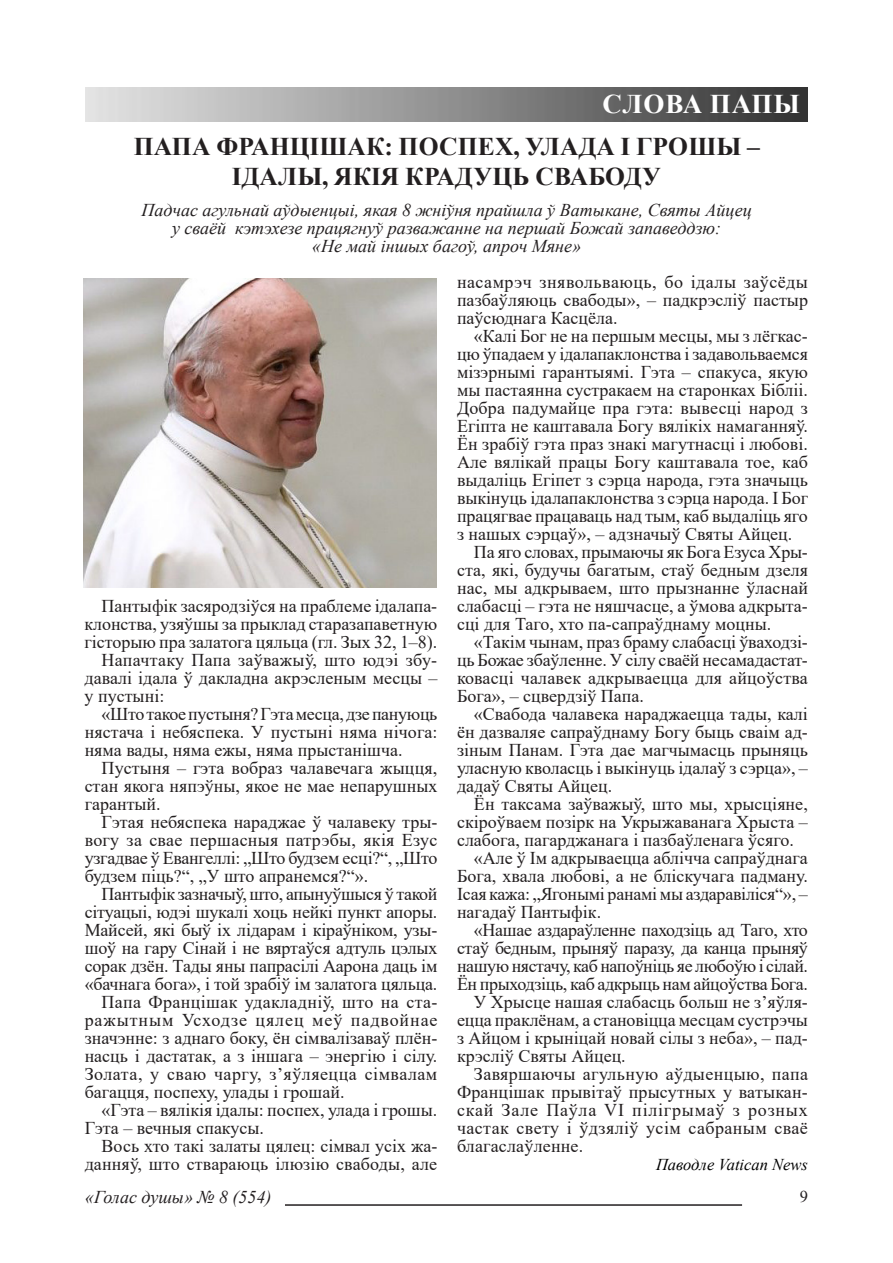
<style>
.page{position:relative;width:893px;height:1263px;background:#fff}
.page>*{position:absolute;margin:0;border:0;box-sizing:border-box;transform-origin:0 0}
.t1{font:700 27px "Times New Roman";letter-spacing:.035em;color:#fff}
.t2{font:700 25.5px/30px "Times New Roman";letter-spacing:.01em;color:#231f20;text-align:center}
.t3{font:18px/18px "Times New Roman";color:#231f20;text-align:justify}
.t4{font:18px "Times New Roman";letter-spacing:-.02em;color:#231f20}
.t5{font:italic 18px/18px "Times New Roman";color:#231f20;text-align:center}
.t6{font:18px "Times New Roman";letter-spacing:.02em;color:#231f20}
.t7{font:18px "Times New Roman";letter-spacing:-.025em;color:#231f20}
.t8{font:18px "Times New Roman";letter-spacing:.03em;color:#231f20}
.t9{font:18px "Times New Roman";letter-spacing:.025em;color:#231f20}
.t10{font:18px "Times New Roman";letter-spacing:.05em;color:#231f20}
.t11{font:18px "Times New Roman";letter-spacing:.04em;color:#231f20}
.t12{font:italic 16.5px "Times New Roman";color:#000}
.t13{font:16.5px "Times New Roman";color:#231f20}
</style>
<div class="page">
<hr style="left:285px;top:1204px;width:457px;height:2px;background:#231f20">
<img style="left:85px;top:87px;width:723px;height:34px">
<img style="left:84px;top:278px;width:352px;height:310px">
<h1 class="t1" style="left:603px;top:85px;width:199px">СЛОВА ПАПЫ</h1>
<h2 class="t2" style="left:134px;top:131px;width:628px">ПАПА ФРАНЦІШАК: ПОСПЕХ, УЛАДА І ГРОШЫ –<br>ІДАЛЫ, ЯКІЯ КРАДУЦЬ СВАБОДУ</h2>
<p class="t5" style="left:141px;top:201px;width:612px">Падчас агульнай аўдыенцыі, якая 8 жніўня прайшла ў Ватыкане, Святы Айцец у сваёй кэтэхезе працягнуў разважанне на першай Божай запаведдзю:<br>«Не май іншых багоў, апроч Мяне»</p>
<p class="t3" style="left:102px;top:596px;width:337px">Пантыфік засяродзіўся на праблеме ідалапа-</p>
<p class="t3" style="left:85px;top:614px;width:354px">клонства, узяўшы за прыклад старазапаветную</p>
<p class="t3" style="left:85px;top:632px;width:354px">гісторыю пра залатога цяльца (гл. Зых 32, 1–8).</p>
<p class="t3" style="left:102px;top:650px;width:337px">Напачтаку Папа заўважыў, што юдэі збу-</p>
<p class="t3" style="left:85px;top:668px;width:354px">давалі ідала ў дакладна акрэсленым месцы –</p>
<p class="t3" style="left:85px;top:686px;width:81px">у пустыні:</p>
<p class="t4" style="left:102px;top:701px;width:337px">«Што такое пустыня? Гэта месца, дзе пануюць</p>
<p class="t3" style="left:85px;top:722px;width:354px">нястача і небяспека. У пустыні няма нічога:</p>
<p class="t3" style="left:85px;top:740px;width:319px">няма вады, няма ежы, няма прыстанішча.</p>
<p class="t3" style="left:102px;top:758px;width:337px">Пустыня – гэта вобраз чалавечага жыцця,</p>
<p class="t3" style="left:85px;top:776px;width:354px">стан якога няпэўны, якое не мае непарушных</p>
<p class="t3" style="left:85px;top:794px;width:78px">гарантый.</p>
<p class="t3" style="left:102px;top:812px;width:337px">Гэтая небяспека нараджае ў чалавеку тры-</p>
<p class="t3" style="left:85px;top:830px;width:354px">вогу за свае першасныя патрэбы, якія Езус</p>
<p class="t3" style="left:85px;top:848px;width:354px">узгадвае ў Евангеллі: „Што будзем есці?“, „Што</p>
<p class="t3" style="left:85px;top:866px;width:285px">будзем піць?“, „У што апранемся?“».</p>
<p class="t4" style="left:102px;top:881px;width:337px">Пантыфік зазначыў, што, апынуўшыся ў такой</p>
<p class="t3" style="left:85px;top:902px;width:354px">сітуацыі, юдэі шукалі хоць нейкі пункт апоры.</p>
<p class="t3" style="left:85px;top:920px;width:354px">Майсей, які быў іх лідарам і кіраўніком, узы-</p>
<p class="t3" style="left:85px;top:938px;width:354px">шоў на гару Сінай і не вяртаўся адтуль цэлых</p>
<p class="t3" style="left:85px;top:956px;width:354px">сорак дзён. Тады яны папрасілі Аарона даць ім</p>
<p class="t3" style="left:85px;top:974px;width:354px">«бачнага бога», і той зрабіў ім залатога цяльца.</p>
<p class="t6" style="left:102px;top:989px;width:337px">Папа Францішак удакладніў, што на ста-</p>
<p class="t10" style="left:85px;top:1007px;width:354px">ражытным Усходзе цялец меў падвойнае</p>
<p class="t3" style="left:85px;top:1028px;width:354px">значэнне: з аднаго боку, ён сімвалізаваў плён-</p>
<p class="t3" style="left:85px;top:1046px;width:354px">насць і дастатак, а з іншага – энергію і сілу.</p>
<p class="t8" style="left:85px;top:1061px;width:354px">Золата, у сваю чаргу, з’яўляецца сімвалам</p>
<p class="t3" style="left:85px;top:1082px;width:261px">багацця, поспеху, улады і грошай.</p>
<p class="t3" style="left:102px;top:1100px;width:337px">«Гэта – вялікія ідалы: поспех, улада і грошы.</p>
<p class="t3" style="left:85px;top:1118px;width:181px">Гэта – вечныя спакусы.</p>
<p class="t3" style="left:102px;top:1136px;width:337px">Вось хто такі залаты цялец: сімвал усіх жа-</p>
<p class="t3" style="left:85px;top:1154px;width:354px">данняў, што ствараюць ілюзію свабоды, але</p>
<p class="t3" style="left:457px;top:272px;width:353px">насамрэч знявольваюць, бо ідалы заўсёды пазбаўляюць свабоды», – падкрэсліў пастыр паўсюднага Касцёла.</p>
<p class="t3" style="left:474px;top:326px;width:335px">«Калі Бог не на першым месцы, мы з лёгкас-</p>
<p class="t3" style="left:457px;top:344px;width:352px">цю ўпадаем у ідалапаклонства і задавольваемся</p>
<p class="t3" style="left:457px;top:362px;width:352px">мізэрнымі гарантыямі. Гэта – спакуса, якую</p>
<p class="t3" style="left:457px;top:380px;width:352px">мы пастаянна сустракаем на старонках Бібліі.</p>
<p class="t3" style="left:457px;top:398px;width:352px">Добра падумайце пра гэта: вывесці народ з</p>
<p class="t3" style="left:457px;top:416px;width:352px">Егіпта не каштавала Богу вялікіх намаганняў.</p>
<p class="t3" style="left:457px;top:434px;width:352px">Ён зрабіў гэта праз знакі магутнасці і любові.</p>
<p class="t3" style="left:457px;top:452px;width:352px">Але вялікай працы Богу каштавала тое, каб</p>
<p class="t3" style="left:457px;top:470px;width:352px">выдаліць Егіпет з сэрца народа, гэта значыць</p>
<p class="t3" style="left:457px;top:488px;width:353px">выкінуць ідалапаклонства з сэрца народа. І Бог</p>
<p class="t3" style="left:457px;top:506px;width:352px">працягвае працаваць над тым, каб выдаліць яго</p>
<p class="t3" style="left:457px;top:524px;width:337px">з нашых сэрцаў», – адзначыў Святы Айцец.</p>
<p class="t3" style="left:474px;top:542px;width:335px">Па яго словах, прымаючы як Бога Езуса Хры-</p>
<p class="t3" style="left:457px;top:560px;width:352px">ста, які, будучы багатым, стаў бедным дзеля</p>
<p class="t3" style="left:457px;top:578px;width:352px">нас, мы адкрываем, што прызнанне ўласнай</p>
<p class="t3" style="left:457px;top:596px;width:352px">слабасці – гэта не няшчасце, а ўмова адкрыта-</p>
<p class="t3" style="left:457px;top:614px;width:316px">сці для Таго, хто па-сапраўднаму моцны.</p>
<p class="t3" style="left:474px;top:632px;width:335px">«Такім чынам, праз браму слабасці ўваходзі-</p>
<p class="t3" style="left:457px;top:650px;width:352px">ць Божае збаўленне. У сілу сваёй несамадастат-</p>
<p class="t3" style="left:457px;top:668px;width:352px">ковасці чалавек адкрываецца для айцоўства</p>
<p class="t3" style="left:457px;top:686px;width:188px">Бога», – сцвердзіў Папа.</p>
<p class="t3" style="left:474px;top:704px;width:335px">«Свабода чалавека нараджаецца тады, калі</p>
<p class="t3" style="left:457px;top:722px;width:352px">ён дазваляе сапраўднаму Богу быць сваім ад-</p>
<p class="t3" style="left:457px;top:740px;width:352px">зіным Панам. Гэта дае магчымасць прыняць</p>
<p class="t3" style="left:457px;top:758px;width:352px">уласную кволасць і выкінуць ідалаў з сэрца», –</p>
<p class="t3" style="left:457px;top:776px;width:157px">дадаў Святы Айцец.</p>
<p class="t3" style="left:474px;top:794px;width:335px">Ён таксама заўважыў, што мы, хрысціяне,</p>
<p class="t3" style="left:457px;top:812px;width:352px">скіроўваем позірк на Укрыжаванага Хрыста –</p>
<p class="t3" style="left:457px;top:830px;width:338px">слабога, пагарджанага і пазбаўленага ўсяго.</p>
<p class="t3" style="left:474px;top:848px;width:335px">«Але ў Ім адкрываецца аблічча сапраўднага</p>
<p class="t3" style="left:457px;top:866px;width:352px">Бога, хвала любові, а не бліскучага падману.</p>
<p class="t3" style="left:457px;top:884px;width:352px">Ісая кажа: „Ягонымі ранамі мы аздаравіліся“», –</p>
<p class="t3" style="left:457px;top:902px;width:146px">нагадаў Пантыфік.</p>
<p class="t4" style="left:474px;top:917px;width:335px">«Нашае аздараўленне паходзіць ад Таго, хто</p>
<p class="t4" style="left:457px;top:935px;width:352px">стаў бедным, прыняў паразу, да канца прыняў</p>
<p class="t7" style="left:457px;top:953px;width:353px">нашую нястачу, каб напоўніць яе любоўю і сілай.</p>
<p class="t4" style="left:457px;top:971px;width:353px">Ён прыходзіць, каб адкрыць нам айцоўства Бога.</p>
<p class="t3" style="left:474px;top:992px;width:335px">У Хрысце нашая слабасць больш не з’яўля-</p>
<p class="t3" style="left:457px;top:1010px;width:352px">ецца праклёнам, а становіцца месцам сустрэчы</p>
<p class="t3" style="left:457px;top:1028px;width:352px">з Айцом і крыніцай новай сілы з неба», – пад-</p>
<p class="t3" style="left:457px;top:1046px;width:170px">крэсліў Святы Айцец.</p>
<p class="t6" style="left:474px;top:1061px;width:336px">Завяршаючы агульную аўдыенцыю, папа</p>
<p class="t3" style="left:457px;top:1082px;width:352px">Францішак прывітаў прысутных у ватыкан-</p>
<p class="t11" style="left:457px;top:1097px;width:352px">скай Зале Паўла VI пілігрымаў з розных</p>
<p class="t9" style="left:457px;top:1115px;width:352px">частак свету і ўдзяліў усім сабраным сваё</p>
<p class="t3" style="left:457px;top:1136px;width:128px">благаслаўленне.</p>
<p class="t12" style="left:656px;top:1153px;width:153px">Паводле Vatican News</p>
<p class="t5" style="left:85px;top:1187px;width:188px">«Голас душы» № 8 (554)</p>
<p class="t13" style="left:800px;top:1184px;width:10px">9</p>
</div>
